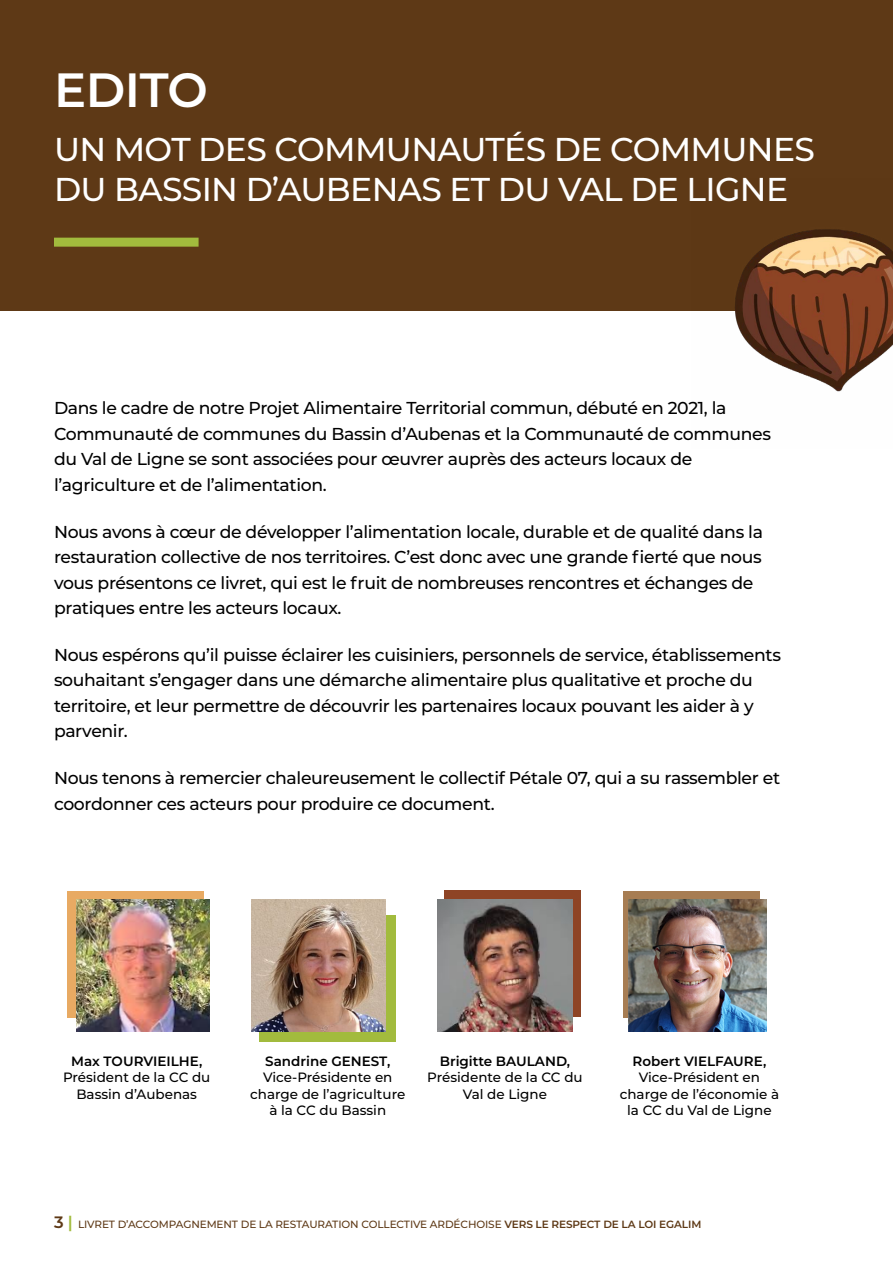
<style>
.page{position:relative;width:893px;height:1263px;background:#fff}
.page>*{position:absolute;margin:0;border:0;box-sizing:border-box;transform-origin:0 0}
.t1{font:600 48px "Montserrat";letter-spacing:-.01em;color:#fff}
.t2{font:500 33px/40.5px "Montserrat";letter-spacing:-.02em;color:#fff}
.t3{font:500 17.25px/25.5px "Montserrat";letter-spacing:-.02em;color:#000}
.t4{font:500 13.5px/16.2px "Montserrat";color:#000;text-align:center}
.t5{font:600 13.5px "Montserrat";color:#000}
.t6{font:500 10.5px "Montserrat";letter-spacing:-.01em;color:#5e3916}
.s1{font-weight:600;font-size:16.5px}
.s2{font-weight:600;font-size:16.5px;color:#a2bb3d}
.s3{font-weight:600}
</style>
<div class="page">
<div style="left:67px;top:892px;width:137px;height:126px;background:#e8aa63"></div>
<div style="left:260px;top:915px;width:136px;height:126px;background:#a2bb3d"></div>
<div style="left:623px;top:892px;width:136px;height:126px;background:#a77d53"></div>
<div style="left:444px;top:890px;width:137px;height:127px;background:#8e4425"></div>
<div style="left:0;top:0;width:893px;height:310px;background:#5e3916"></div>
<div style="left:54px;top:238px;width:145px;height:9px;background:#a2bb3d"></div>
<img style="left:77px;top:899px;width:133px;height:132px">
<img style="left:252px;top:899px;width:133px;height:132px">
<img style="left:437px;top:899px;width:135px;height:132px">
<img style="left:629px;top:899px;width:137px;height:132px">
<img style="left:691px;top:229px;width:202px;height:163px">
<h1 class="t1" style="left:54px;top:56px;width:156px">EDITO</h1>
<h2 class="t2" style="left:54px;top:127px;width:762px">UN MOT DES COMMUNAUTÉS DE COMMUNES<br>DU BASSIN D’AUBENAS ET DU VAL DE LIGNE</h2>
<p class="t3" style="left:54px;top:395px;width:718px">Dans le cadre de notre Projet Alimentaire Territorial commun, débuté en 2021, la Communauté de communes du Bassin d’Aubenas et la Communauté de communes du Val de Ligne se sont associées pour œuvrer auprès des acteurs locaux de l’agriculture et de l’alimentation.</p>
<p class="t3" style="left:54px;top:518px;width:710px">Nous avons à cœur de développer l’alimentation locale, durable et de qualité dans la restauration collective de nos territoires. C’est donc avec une grande fierté que nous vous présentons ce livret, qui est le fruit de nombreuses rencontres et échanges de pratiques entre les acteurs locaux.</p>
<p class="t3" style="left:54px;top:641px;width:728px">Nous espérons qu’il puisse éclairer les cuisiniers, personnels de service, établissements souhaitant s’engager dans une démarche alimentaire plus qualitative et proche du territoire, et leur permettre de découvrir les partenaires locaux pouvant les aider à y parvenir.</p>
<p class="t3" style="left:54px;top:764px;width:728px">Nous tenons à remercier chaleureusement le collectif Pétale 07, qui a su rassembler et coordonner ces acteurs pour produire ce document.</p>
<p class="t5" style="left:71px;top:1052px;width:133px">Max TOURVIEILHE,</p>
<p class="t4" style="left:63px;top:1069px;width:149px">Président de la CC du<br>Bassin d’Aubenas</p>
<p class="t5" style="left:265px;top:1052px;width:127px">Sandrine GENEST,</p>
<p class="t4" style="left:250px;top:1069px;width:157px">Vice-Présidente en charge de l’agriculture à la CC du Bassin</p>
<p class="t5" style="left:440px;top:1052px;width:132px">Brigitte BAULAND,</p>
<p class="t4" style="left:427px;top:1069px;width:157px">Présidente de la CC du<br>Val de Ligne</p>
<p class="t5" style="left:633px;top:1052px;width:135px">Robert VIELFAURE,</p>
<p class="t4" style="left:620px;top:1069px;width:161px">Vice-Président en charge de l’économie à la CC du Val de Ligne</p>
<p class="t6" style="left:54px;top:1217px;width:649px"><span class="s1">3</span> <span class="s2">|</span> LIVRET D’ACCOMPAGNEMENT DE LA RESTAURATION COLLECTIVE ARDÉCHOISE <span class="s3">VERS LE RESPECT DE LA LOI EGALIM</span></p>
</div>
